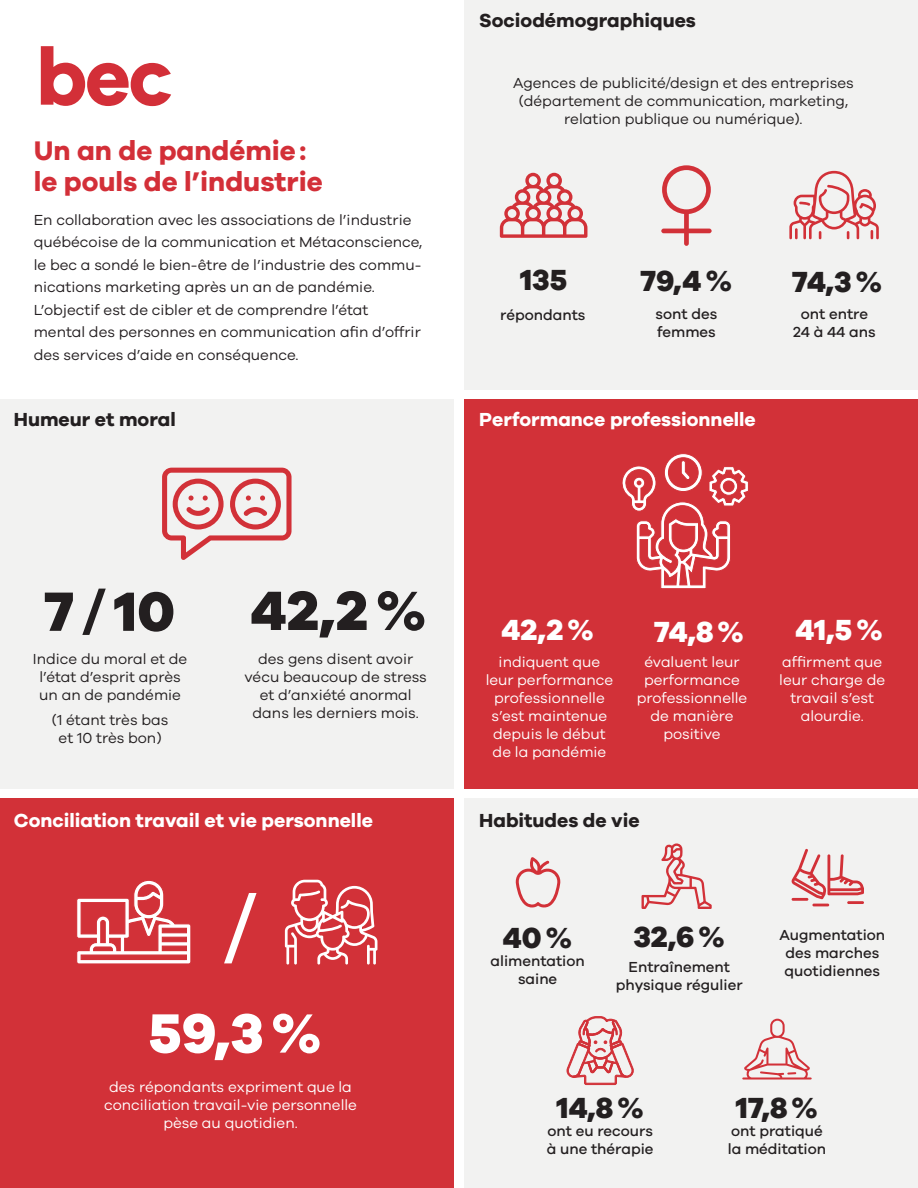
<style>
.page{position:relative;width:918px;height:1188px;background:#fff}
.page>*{position:absolute;margin:0;border:0;box-sizing:border-box;transform-origin:0 0}
.t1{font:500 86.7px "Galano Grotesque";color:#fff}
.t2{font:800 57px "Galano Grotesque";color:#231f20}
.t3{font:800 57px "Galano Grotesque";color:#fff}
.t4{font:800 30px "Galano Grotesque";color:#231f20}
.t5{font:800 30px "Galano Grotesque";color:#fff}
.t6{font:700 27.75px/31.5px "Galano Grotesque";color:#d32f38}
.t7{font:700 19.5px "Galano Grotesque";color:#fff}
.t8{font:700 19.5px "Galano Grotesque";color:#231f20}
.t9{font:15px/22.5px "Galano Grotesque";color:#241f21}
.t10{font:15px/18px "Galano Grotesque";color:#231f20;text-align:center}
.t11{font:15px/18px "Galano Grotesque";color:#fff;text-align:center}
.t12{font:500 15px/18px "Galano Grotesque";color:#231f20;text-align:center}
</style>
<div class="page">
<div style="left:0;top:399px;width:454px;height:390px;background:#f2f2f1"></div>
<div style="left:0;top:799px;width:454px;height:389px;background:#d23138"></div>
<div style="left:464px;top:0;width:454px;height:389px;background:#f2f2f1"></div>
<div style="left:464px;top:399px;width:454px;height:390px;background:#d23138"></div>
<div style="left:464px;top:799px;width:454px;height:389px;background:#f2f2f1"></div>
<svg style="left:789px;top:171px;width:90px;height:68px"></svg>
<svg style="left:500px;top:173px;width:87px;height:65px"></svg>
<svg style="left:661px;top:165px;width:51px;height:81px"></svg>
<svg style="left:162px;top:468px;width:130px;height:92px"></svg>
<svg style="left:77px;top:880px;width:114px;height:84px"></svg>
<svg style="left:285px;top:880px;width:92px;height:85px"></svg>
<svg style="left:622px;top:453px;width:126px;height:136px"></svg>
<svg style="left:515px;top:857px;width:46px;height:51px"></svg>
<svg style="left:642px;top:843px;width:70px;height:66px"></svg>
<svg style="left:791px;top:849px;width:73px;height:57px"></svg>
<svg style="left:566px;top:1016px;width:68px;height:69px"></svg>
<svg style="left:742px;top:1019px;width:70px;height:61px"></svg>
<svg style="left:41px;top:46px;width:130px;height:60px"></svg>
<p class="t8" style="left:479px;top:8px;width:218px">Sociodémographiques</p>
<p class="t6" style="left:34px;top:134px;width:291px">Un an de pandémie: le pouls de l’industrie</p>
<p class="t9" style="left:34px;top:208px;width:390px">En collaboration avec les associations de l’industrie québécoise de la communication et Métaconscience, le bec a sondé le bien-être de l’industrie des commu&shy;nications marketing après un an de pandémie.<br>L’objectif est de cibler et de comprendre l’état mental des personnes en communication afin d’offrir des services d’aide en conséquence.</p>
<p class="t8" style="left:14px;top:407px;width:163px">Humeur et moral</p>
<p class="t10" style="left:513px;top:73px;width:342px">Agences de publicité/design et des entreprises (département de communication, marketing, relation publique ou numérique).</p>
<p class="t4" style="left:520px;top:262px;width:49px">135</p>
<p class="t12" style="left:500px;top:306px;width:87px">répondants</p>
<p class="t4" style="left:641px;top:262px;width:93px">79,4%</p>
<p class="t4" style="left:792px;top:263px;width:92px">74,3%</p>
<p class="t12" style="left:656px;top:304px;width:63px;text-align:left">sont des femmes</p>
<p class="t12" style="left:793px;top:304px;width:84px">ont entre<br>24 à 44 ans</p>
<p class="t7" style="left:479px;top:407px;width:278px">Performance professionnelle</p>
<p class="t2" style="left:44px;top:576px;width:132px">7/10</p>
<p class="t10" style="left:33px;top:650px;width:156px">Indice du moral et de l’état d’esprit après un an de pandémie</p>
<p class="t10" style="left:52px;top:710px;width:118px">(1 étant très bas et 10 très bon)</p>
<p class="t2" style="left:251px;top:575px;width:178px">42,2%</p>
<p class="t10" style="left:245px;top:650px;width:184px">des gens disent avoir vécu beaucoup de stress et d’anxiété anormal dans les derniers mois.</p>
<p class="t5" style="left:502px;top:611px;width:94px">42,2%</p>
<p class="t5" style="left:654px;top:613px;width:92px">74,8%</p>
<p class="t5" style="left:796px;top:611px;width:89px">41,5%</p>
<p class="t11" style="left:486px;top:653px;width:129px">indiquent que leur performance professionnelle s’est maintenue depuis le début de la pandémie</p>
<p class="t11" style="left:637px;top:653px;width:112px">évaluent leur performance professionnelle de manière positive</p>
<p class="t11" style="left:779px;top:653px;width:108px">affirment que leur charge de travail s’est alourdie.</p>
<p class="t7" style="left:14px;top:808px;width:361px">Conciliation travail et vie personnelle</p>
<p class="t8" style="left:479px;top:808px;width:162px">Habitudes de vie</p>
<p class="t1" style="left:223px;top:876px;width:36px">/</p>
<p class="t3" style="left:149px;top:998px;width:175px">59,3%</p>
<p class="t4" style="left:503px;top:919px;width:71px">40%</p>
<p class="t12" style="left:491px;top:951px;width:96px">alimentation saine</p>
<p class="t4" style="left:633px;top:918px;width:93px">32,6%</p>
<p class="t12" style="left:616px;top:957px;width:128px">Entraînement physique régulier</p>
<p class="t12" style="left:780px;top:925px;width:107px">Augmentation des marches quotidiennes</p>
<p class="t11" style="left:104px;top:1078px;width:254px">des répondants expriment que la conciliation travail-vie personnelle pèse au quotidien.</p>
<p class="t4" style="left:556px;top:1089px;width:89px">14,8%</p>
<p class="t12" style="left:547px;top:1121px;width:108px;text-align:left">ont eu recours à une thérapie</p>
<p class="t4" style="left:736px;top:1089px;width:84px">17,8%</p>
<p class="t12" style="left:728px;top:1121px;width:100px;text-align:left">ont pratiqué la méditation</p>
</div>
